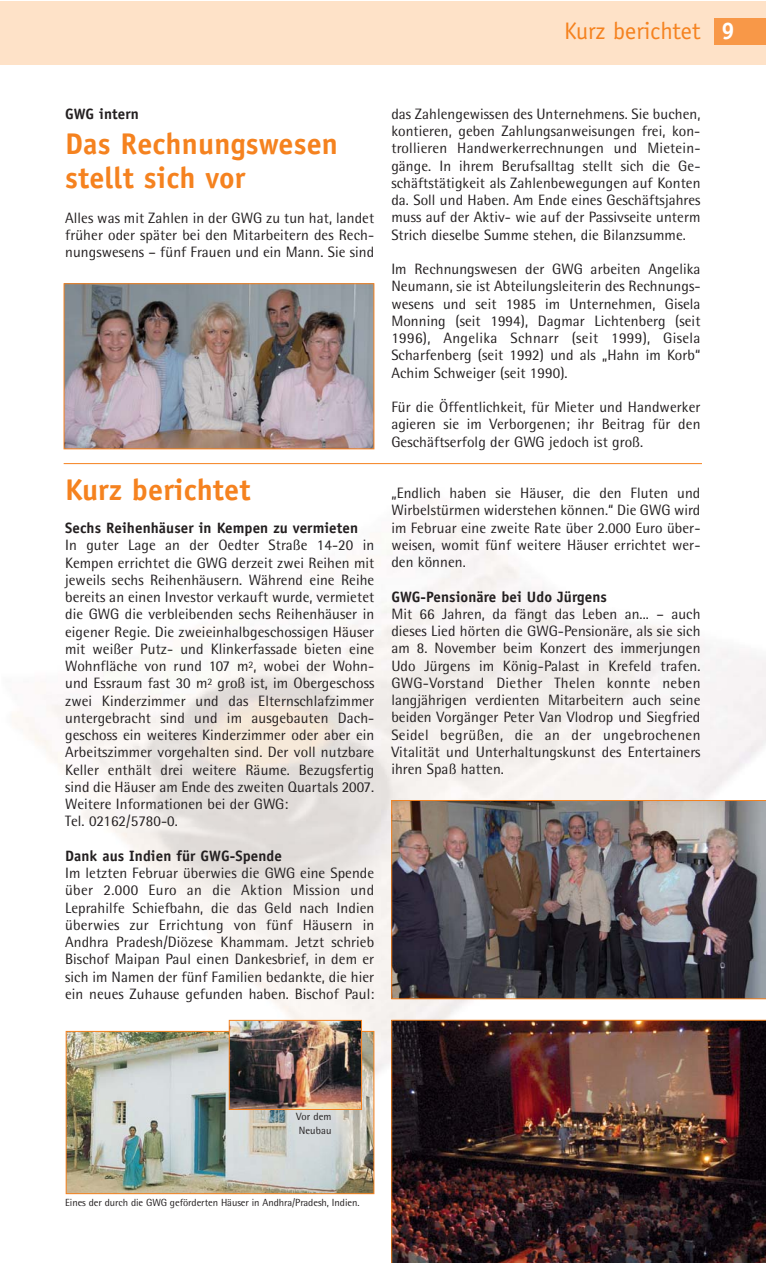
<style>
.page{position:relative;width:766px;height:1263px;background:#fff}
.page>*{position:absolute;margin:0;border:0;box-sizing:border-box;transform-origin:0 0}
.t1{font:700 30px/34.5px "Officina Sans";letter-spacing:.005em;color:#f5821f}
.t2{font:24px "Officina Sans";color:#f5821f}
.t3{font:15px/17.2px "Rotis Semi Sans";letter-spacing:.005em;color:#231f20;text-align:justify}
.t4{font:700 15px "Officina Sans";letter-spacing:.005em;color:#231f20}
.t5{font:10.5px/13.5px "Rotis Semi Sans";letter-spacing:.005em;color:#231f20}
.t6{font:10.35px "Rotis Semi Sans";letter-spacing:-.005em;color:#231f20}
.s1{font-weight:700;color:#fff}
</style>
<div class="page">
<div style="left:0;top:1px;width:765px;height:63px;background:#fee2c8"></div>
<div style="left:713px;top:19px;width:52px;height:26px;background:#f89848"></div>
<img style="left:66px;top:285px;width:306px;height:162px">
<div style="left:64px;top:283px;width:310px;height:166px;border:1px solid #f5821f"></div>
<img style="left:68px;top:1033px;width:304px;height:159px">
<div style="left:66px;top:1031px;width:308px;height:163px;border:1px solid #f5821f"></div>
<img style="left:391px;top:800px;width:374px;height:199px">
<img style="left:391px;top:1020px;width:374px;height:243px">
<hr style="left:64px;top:463px;width:637px;height:1px;background:#f5821f">
<img style="left:231px;top:1022px;width:129px;height:86px">
<div style="left:229px;top:1020px;width:133px;height:90px;border:1px solid #f5821f"></div>
<h2 class="t2" style="left:564px;top:22px;width:172px">Kurz berichtet <span class="s1">9</span></h2>
<p class="t4" style="left:65px;top:108px;width:75px">GWG intern</p>
<h1 class="t1" style="left:65px;top:129px;width:274px">Das Rechnungswesen stellt sich vor</h1>
<p class="t3" style="left:65px;top:211px;width:310px">Alles was mit Zahlen in der GWG zu tun hat, landet früher oder später bei den Mitarbeitern des Rech&shy;nungswesens – fünf Frauen und ein Mann. Sie sind</p>
<h1 class="t1" style="left:65px;top:475px;width:187px">Kurz berichtet</h1>
<p class="t4" style="left:65px;top:522px;width:294px">Sechs Reihenhäuser in Kempen zu vermieten</p>
<p class="t3" style="left:65px;top:538px;width:310px;text-align:left">In guter Lage an der Oedter Straße 14-20 in Kempen errichtet die GWG derzeit zwei Reihen mit jeweils sechs Reihenhäusern. Während eine Reihe bereits an einen Investor verkauft wurde, vermietet die GWG die verbleibenden sechs Reihenhäuser in eigener Regie. Die zweieinhalbgeschossigen Häuser mit weißer Putz- und Klinkerfassade bieten eine Wohnfläche von rund 107 m<sup>2</sup>, wobei der Wohn&shy;und Essraum fast 30 m<sup>2</sup> groß ist, im Obergeschoss zwei Kinderzimmer und das Elternschlafzimmer untergebracht sind und im ausgebauten Dach&shy;geschoss ein weiteres Kinderzimmer oder aber ein Arbeitszimmer vorgehalten sind. Der voll nutzbare Keller enthält drei weitere Räume. Bezugsfertig sind die Häuser am Ende des zweiten Quartals 2007.<br>Weitere Informationen bei der GWG:<br>Tel. 02162/5780-0.</p>
<p class="t4" style="left:65px;top:850px;width:218px">Dank aus Indien für GWG-Spende</p>
<p class="t3" style="left:65px;top:866px;width:310px">Im letzten Februar überwies die GWG eine Spende über 2.000 Euro an die Aktion Mission und Leprahilfe Schiefbahn, die das Geld nach Indien überwies zur Errichtung von fünf Häusern in Andhra Pradesh/Diözese Khammam. Jetzt schrieb Bischof Maipan Paul einen Dankesbrief, in dem er sich im Namen der fünf Familien bedankte, die hier ein neues Zuhause gefunden haben. Bischof Paul:</p>
<p class="t3" style="left:391px;top:107px;width:310px">das Zahlengewissen des Unternehmens. Sie buchen, kontieren, geben Zahlungsanweisungen frei, kon&shy;trollieren Handwerkerrechnungen und Mietein&shy;gänge. In ihrem Berufsalltag stellt sich die Ge&shy;schäftstätigkeit als Zahlenbewegungen auf Konten da. Soll und Haben. Am Ende eines Geschäftsjahres muss auf der Aktiv- wie auf der Passivseite unterm Strich dieselbe Summe stehen, die Bilanzsumme.</p>
<p class="t3" style="left:391px;top:262px;width:310px">Im Rechnungswesen der GWG arbeiten Angelika Neumann, sie ist Abteilungsleiterin des Rechnungs&shy;wesens und seit 1985 im Unternehmen, Gisela Monning (seit 1994), Dagmar Lichtenberg (seit 1996), Angelika Schnarr (seit 1999), Gisela Scharfenberg (seit 1992) und als „Hahn im Korb“ Achim Schweiger (seit 1990).</p>
<p class="t3" style="left:391px;top:400px;width:310px">Für die Öffentlichkeit, für Mieter und Handwerker agieren sie im Verborgenen; ihr Beitrag für den Geschäftserfolg der GWG jedoch ist groß.</p>
<p class="t3" style="left:391px;top:486px;width:310px">„Endlich haben sie Häuser, die den Fluten und Wirbelstürmen widerstehen können.“ Die GWG wird im Februar eine zweite Rate über 2.000 Euro über&shy;weisen, womit fünf weitere Häuser errichtet wer&shy;den können.</p>
<p class="t4" style="left:391px;top:591px;width:217px">GWG-Pensionäre bei Udo Jürgens</p>
<p class="t3" style="left:391px;top:607px;width:310px">Mit 66 Jahren, da fängt das Leben an... – auch dieses Lied hörten die GWG-Pensionäre, als sie sich am 8. November beim Konzert des immerjungen Udo Jürgens im König-Palast in Krefeld trafen.<br>GWG-Vorstand Diether Thelen konnte neben langjährigen verdienten Mitarbeitern auch seine beiden Vorgänger Peter Van Vlodrop und Siegfried Seidel begrüßen, die an der ungebrochenen Vitalität und Unterhaltungskunst des Entertainers ihren Spaß hatten.</p>
<p class="t5" style="left:296px;top:1111px;width:37px">Vor dem<br>Neubau</p>
<p class="t6" style="left:65px;top:1199px;width:296px">Eines der durch die GWG geförderten Häuser in Andhra/Pradesh, Indien.</p>
</div>
